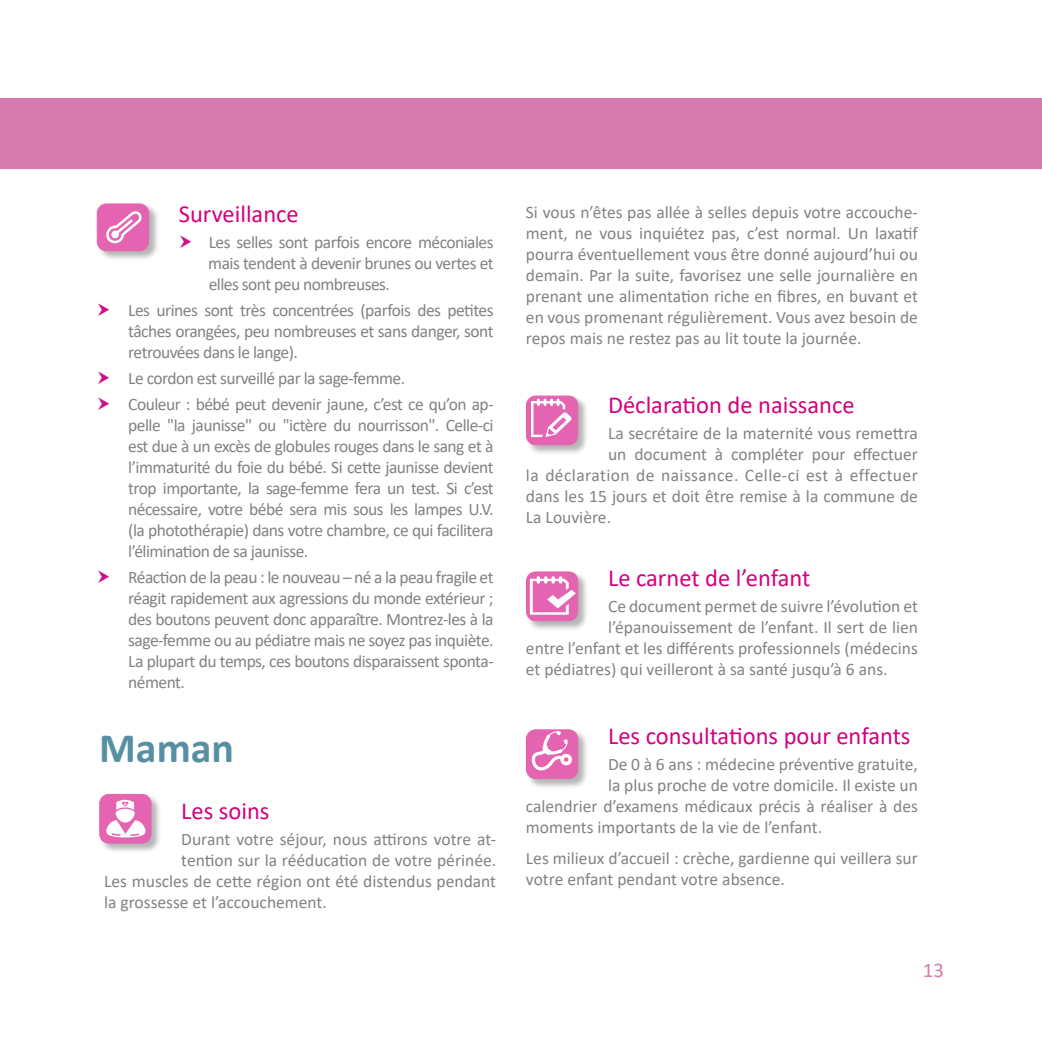
<style>
.page{position:relative;width:1042px;height:1042px;background:#fff}
.page>*{position:absolute;margin:0;border:0;box-sizing:border-box;transform-origin:0 0}
.t1{font:700 42px "Calibri";color:#5890a3}
.t2{font:24.5px "Calibri";color:#d4007f}
.t3{font:21px "Calibri";color:#d87caf}
.t4{font:17.5px/21px "Calibri";color:#808285;text-align:justify}
.t5{font:17.5px "Calibri";letter-spacing:.025em;color:#808285}
.t6{font:17.5px "Calibri";letter-spacing:-.03em;color:#808285}
</style>
<div class="page">
<div style="left:0;top:98px;width:1042px;height:71px;background:#d87caf"></div>
<div style="left:96px;top:203px;width:63px;height:58px;background:#231f20;opacity:.55"></div>
<div style="left:97px;top:204px;width:52px;height:47px;background:#e464b1;border-radius:9px"></div>
<div style="left:97px;top:203px;width:52px;height:48px;border:1px solid #d4007f;border-radius:9px"></div>
<svg style="left:106px;top:211px;width:36px;height:33px"></svg>
<div style="left:99px;top:793px;width:63px;height:61px;background:#231f20;opacity:.55"></div>
<div style="left:100px;top:794px;width:51px;height:49px;background:#e464b1;border-radius:9px"></div>
<div style="left:99px;top:794px;width:53px;height:49px;border:1px solid #d4007f;border-radius:9px"></div>
<svg style="left:106px;top:799px;width:40px;height:38px"></svg>
<div style="left:525px;top:395px;width:63px;height:60px;background:#231f20;opacity:.55"></div>
<div style="left:526px;top:396px;width:52px;height:49px;background:#e464b1;border-radius:9px"></div>
<div style="left:526px;top:395px;width:52px;height:50px;border:1px solid #d4007f;border-radius:9px"></div>
<svg style="left:531px;top:399px;width:41px;height:38px"></svg>
<div style="left:525px;top:571px;width:63px;height:60px;background:#231f20;opacity:.55"></div>
<div style="left:526px;top:572px;width:52px;height:48px;background:linear-gradient(to right,#e464b1,#e464b1);border-radius:9px"></div>
<div style="left:526px;top:571px;width:52px;height:50px;border:1px solid #d4007f;border-radius:9px"></div>
<svg style="left:530px;top:576px;width:46px;height:39px"></svg>
<div style="left:525px;top:729px;width:63px;height:60px;background:#231f20;opacity:.55"></div>
<div style="left:526px;top:730px;width:52px;height:48px;background:#e464b1;border-radius:9px"></div>
<div style="left:526px;top:729px;width:52px;height:50px;border:1px solid #d4007f;border-radius:9px"></div>
<svg style="left:531px;top:731px;width:42px;height:39px"></svg>
<p class="t2" style="left:179px;top:197px;width:121px">Surveillance</p>
<p class="t4" style="left:208px;top:231px;width:287px">Les selles sont parfois encore méconiales mais tendent à devenir brunes ou vertes et elles sont peu nombreuses.</p>
<p class="t4" style="left:128px;top:299px;width:367px">Les urines sont très concentrées (parfois des petites tâches orangées, peu nombreuses et sans danger, sont retrouvées dans le lange).</p>
<p class="t6" style="left:128px;top:366px;width:278px">Le cordon est surveillé par la sage-femme.</p>
<p class="t4" style="left:128px;top:393px;width:367px">Couleur : bébé peut devenir jaune, c’est ce qu’on ap&shy;pelle "la jaunisse" ou "ictère du nourrisson". Celle-ci est due à un excès de globules rouges dans le sang et à l’immaturité du foie du bébé. Si cette jaunisse devient trop importante, la sage-femme fera un test. Si c’est nécessaire, votre bébé sera mis sous les lampes U.V. (la photothérapie) dans votre chambre, ce qui facilitera l’élimination de sa jaunisse.</p>
<p class="t4" style="left:128px;top:566px;width:367px">Réaction de la peau : le nouveau – né a la peau fragile et réagit rapidement aux agressions du monde extérieur ; des boutons peuvent donc apparaître. Montrez-les à la sage-femme ou au pédiatre mais ne soyez pas inquiète.<br>La plupart du temps, ces boutons disparaissent sponta&shy;nément.</p>
<p class="t1" style="left:99px;top:718px;width:136px">Maman</p>
<p class="t2" style="left:181px;top:794px;width:90px">Les soins</p>
<p class="t4" style="left:181px;top:828px;width:316px">Durant votre séjour, nous attirons votre at-</p>
<p class="t4" style="left:181px;top:849px;width:316px">tention sur la rééducation de votre périnée.</p>
<p class="t4" style="left:104px;top:870px;width:393px">Les muscles de cette région ont été distendus pendant</p>
<p class="t4" style="left:104px;top:891px;width:224px">la grossesse et l’accouchement.</p>
<p class="t4" style="left:526px;top:201px;width:393px">Si vous n’êtes pas allée à selles depuis votre accouche&shy;ment, ne vous inquiétez pas, c’est normal. Un laxatif pourra éventuellement vous être donné aujourd’hui ou demain. Par la suite, favorisez une selle journalière en prenant une alimentation riche en fibres, en buvant et en vous promenant régulièrement. Vous avez besoin de repos mais ne restez pas au lit toute la journée.</p>
<p class="t2" style="left:608px;top:387px;width:248px">Déclaration de naissance</p>
<p class="t4" style="left:608px;top:422px;width:311px">La secrétaire de la maternité vous remettra</p>
<p class="t4" style="left:608px;top:443px;width:311px">un document à compléter pour effectuer</p>
<p class="t5" style="left:526px;top:462px;width:393px">la déclaration de naissance. Celle-ci est à effectuer</p>
<p class="t4" style="left:526px;top:485px;width:393px">dans les 15 jours et doit être remise à la commune de</p>
<p class="t4" style="left:526px;top:506px;width:87px">La Louvière.</p>
<p class="t2" style="left:608px;top:561px;width:204px">Le carnet de l’enfant</p>
<p class="t4" style="left:608px;top:595px;width:311px">Ce document permet de suivre l’évolution et</p>
<p class="t4" style="left:608px;top:616px;width:311px">l’épanouissement de l’enfant. Il sert de lien</p>
<p class="t4" style="left:526px;top:637px;width:393px">entre l’enfant et les différents professionnels (médecins</p>
<p class="t4" style="left:526px;top:658px;width:363px">et pédiatres) qui veilleront à sa santé jusqu’à 6 ans.</p>
<p class="t2" style="left:608px;top:719px;width:304px">Les consultations pour enfants</p>
<p class="t4" style="left:608px;top:753px;width:311px">De 0 à 6 ans : médecine préventive gratuite,</p>
<p class="t4" style="left:608px;top:774px;width:311px">la plus proche de votre domicile. Il existe un</p>
<p class="t4" style="left:526px;top:795px;width:393px">calendrier d’examens médicaux précis à réaliser à des</p>
<p class="t4" style="left:526px;top:816px;width:298px">moments importants de la vie de l’enfant.</p>
<p class="t4" style="left:526px;top:847px;width:393px">Les milieux d’accueil : crèche, gardienne qui veillera sur votre enfant pendant votre absence.</p>
<p class="t3" style="left:922px;top:955px;width:23px">13</p>
</div>
